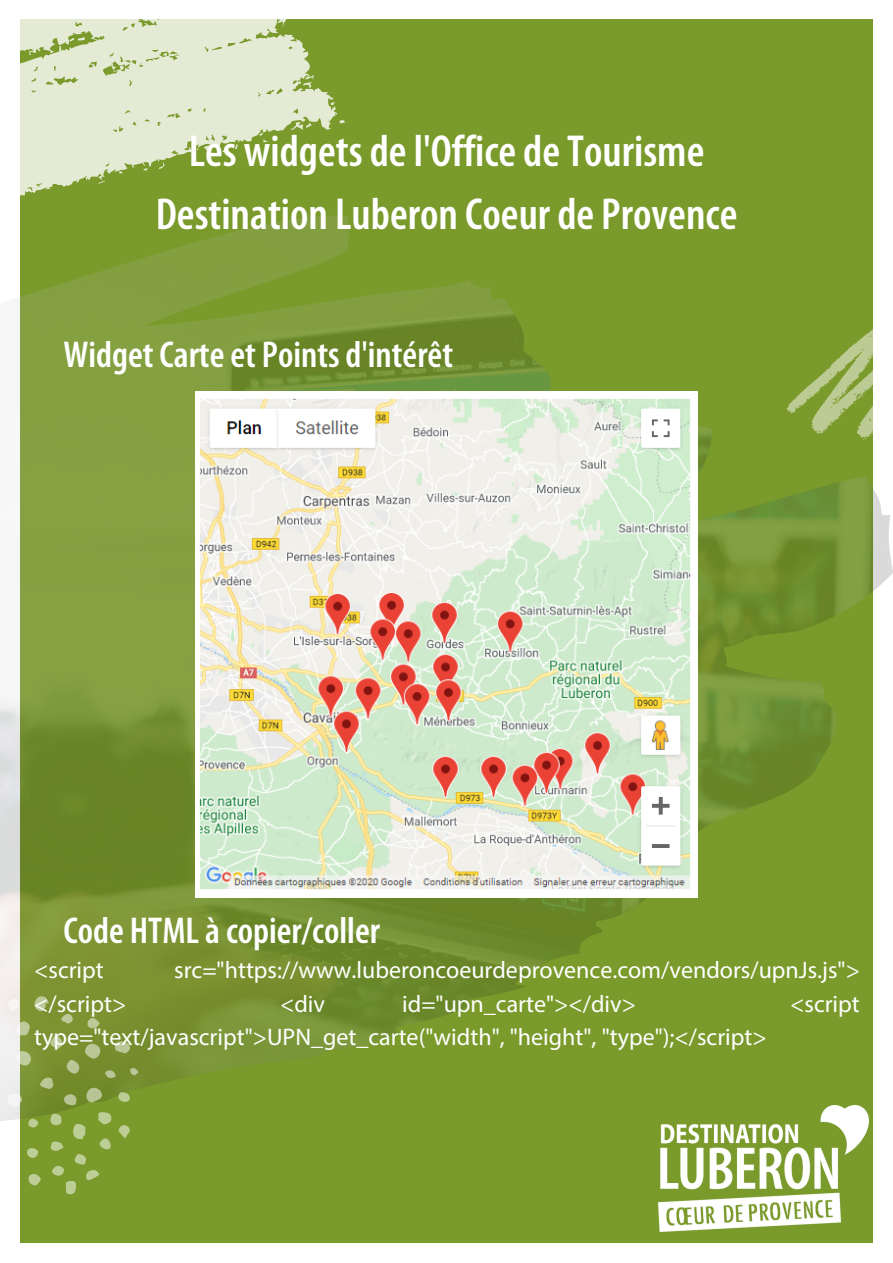
<style>
.page{position:relative;width:893px;height:1263px;background:#fff}
.page>*{position:absolute;margin:0;border:0;box-sizing:border-box;transform-origin:0 0}
.t1{font:600 condensed 45px/63px "Myriad Pro";color:#fff;text-align:center}
.t2{font:600 condensed 37.5px "Myriad Pro";color:#fff}
.t3{font:24px "Myriad Pro";color:#fff}
</style>
<div class="page">
<div style="left:20px;top:20px;width:853px;height:1223px;background:#7a9a2b"></div>
<img style="left:0;top:216px;width:892px;height:965px">
<svg style="left:778px;top:296px;width:114px;height:171px"></svg>
<svg style="left:0;top:1133px;width:15px;height:16px"></svg>
<svg style="left:85px;top:1086px;width:17px;height:17px"></svg>
<svg style="left:85px;top:1043px;width:16px;height:16px"></svg>
<svg style="left:16px;top:1051px;width:15px;height:14px"></svg>
<svg style="left:7px;top:1093px;width:16px;height:14px"></svg>
<svg style="left:16px;top:1021px;width:14px;height:15px"></svg>
<svg style="left:34px;top:996px;width:15px;height:16px"></svg>
<svg style="left:0;top:1167px;width:7px;height:13px"></svg>
<svg style="left:114px;top:1040px;width:16px;height:13px"></svg>
<svg style="left:67px;top:1060px;width:12px;height:14px"></svg>
<svg style="left:64px;top:1094px;width:13px;height:11px"></svg>
<svg style="left:49px;top:1035px;width:13px;height:14px"></svg>
<svg style="left:39px;top:1077px;width:14px;height:12px"></svg>
<svg style="left:29px;top:1174px;width:12px;height:11px"></svg>
<svg style="left:8px;top:998px;width:12px;height:13px"></svg>
<svg style="left:118px;top:1124px;width:12px;height:15px"></svg>
<svg style="left:87px;top:1017px;width:13px;height:12px"></svg>
<svg style="left:50px;top:1112px;width:61px;height:82px"></svg>
<svg style="left:118px;top:1092px;width:12px;height:10px"></svg>
<svg style="left:27px;top:1148px;width:11px;height:10px"></svg>
<svg style="left:60px;top:1014px;width:13px;height:10px"></svg>
<svg style="left:28px;top:1119px;width:10px;height:8px"></svg>
<svg style="left:105px;top:1070px;width:11px;height:9px"></svg>
<svg style="left:130px;top:1068px;width:9px;height:7px"></svg>
<svg style="left:0;top:19px;width:342px;height:260px"></svg>
<svg style="left:339px;top:118px;width:6px;height:6px"></svg>
<svg style="left:14px;top:195px;width:6px;height:5px"></svg>
<svg style="left:157px;top:162px;width:8px;height:8px"></svg>
<svg style="left:330px;top:101px;width:6px;height:7px"></svg>
<svg style="left:297px;top:74px;width:18px;height:16px"></svg>
<svg style="left:98px;top:181px;width:7px;height:3px"></svg>
<svg style="left:69px;top:35px;width:17px;height:7px"></svg>
<svg style="left:143px;top:168px;width:5px;height:4px"></svg>
<svg style="left:262px;top:138px;width:6px;height:5px"></svg>
<svg style="left:221px;top:143px;width:18px;height:10px"></svg>
<svg style="left:13px;top:55px;width:5px;height:5px"></svg>
<svg style="left:289px;top:121px;width:24px;height:13px"></svg>
<svg style="left:162px;top:51px;width:6px;height:6px"></svg>
<svg style="left:111px;top:62px;width:14px;height:12px"></svg>
<img style="left:196px;top:391px;width:501px;height:506px">
<img style="left:658px;top:1106px;width:210px;height:126px">
<h1 class="t1" style="left:156px;top:123px;width:583px">Les widgets de l'Office de Tourisme<br>Destination Luberon Coeur de Provence</h1>
<h2 class="t2" style="left:63px;top:339px;width:391px">Widget Carte et Points d'intérêt</h2>
<h2 class="t2" style="left:63px;top:915px;width:318px">Code HTML à copier/coller</h2>
<p class="t3" style="left:34px;top:960px;width:71px">&lt;script</p>
<p class="t3" style="left:174px;top:960px;width:687px">src="https://www.luberoncoeurdeprovence.com/vendors/upnJs.js"&gt;</p>
<p class="t3" style="left:34px;top:993px;width:94px">&lt;/script&gt;</p>
<p class="t3" style="left:280px;top:993px;width:46px">&lt;div</p>
<p class="t3" style="left:402px;top:993px;width:235px">id="upn_carte"&gt;&lt;/div&gt;</p>
<p class="t3" style="left:790px;top:993px;width:71px">&lt;script</p>
<p class="t3" style="left:34px;top:1027px;width:734px">type="text/javascript"&gt;UPN_get_carte("width", "height", "type");&lt;/script&gt;</p>
</div>
